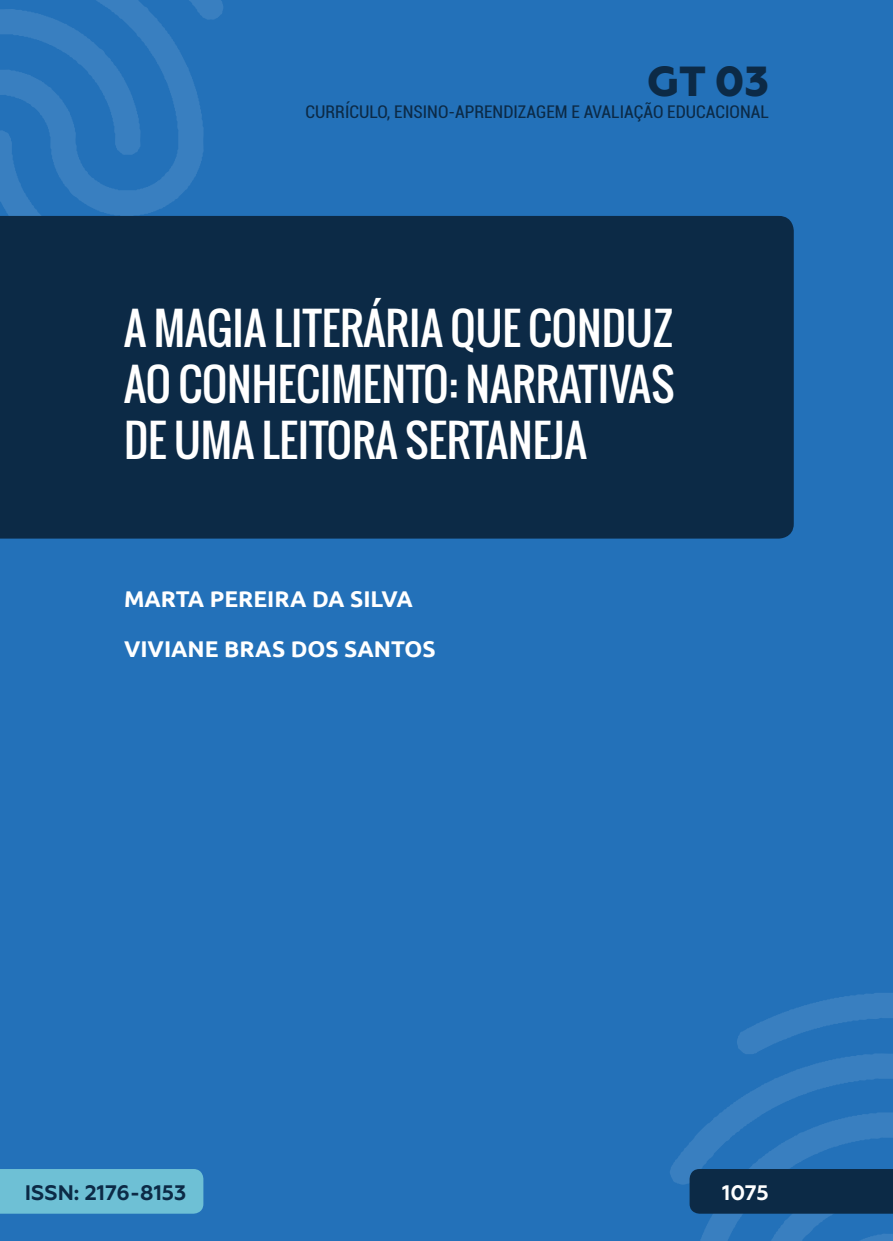
<style>
.page{position:relative;width:893px;height:1241px;background:#fff}
.page>*{position:absolute;margin:0;border:0;box-sizing:border-box;transform-origin:0 0}
._0_TÍTULO{font:43.75px/56px "Oswald";color:#fff;text-align:justify}
.t1{font:800 42px "Geometria";color:#0c2a46}
._1_AUTOR{font:700 22.75px "Ubuntu";color:#fff}
.t2{font:700 21px "Geometria";color:#0c2a46}
.t3{font:700 21px "Geometria";color:#fff}
.t4{font:condensed 17.5px "Roboto";color:#0c2a46}
</style>
<div class="page">
<div style="left:0;top:0;width:893px;height:1240px;background:#2371b9"></div>
<svg style="left:0;top:0;width:223px;height:216px"></svg>
<div style="left:0;top:216px;width:794px;height:322px;background:#0c2a46"></div>
<svg style="left:670px;top:993px;width:223px;height:247px"></svg>
<div style="left:0;top:1169px;width:203px;height:44px;background:#6ec0d5"></div>
<p class="t1" style="left:647px;top:56px;width:124px">GT 03</p>
<p class="t4" style="left:306px;top:100px;width:465px">CURRÍCULO, ENSINO-APRENDIZAGEM E AVALIAÇÃO EDUCACIONAL</p>
<p class="_0_TÍTULO" style="left:124px;top:300px;width:552px">A MAGIA LITERÁRIA QUE CONDUZ AO CONHECIMENTO: NARRATIVAS DE UMA LEITORA SERTANEJA</p>
<p class="_1_AUTOR" style="left:124px;top:584px;width:290px">MARTA PEREIRA DA SILVA</p>
<p class="_1_AUTOR" style="left:124px;top:635px;width:313px">VIVIANE BRAS DOS SANTOS</p>
<p class="t2" style="left:25px;top:1179px;width:163px">ISSN: 2176-8153</p>
<p class="t3" style="left:722px;top:1179px;width:48px">1075</p>
</div>
